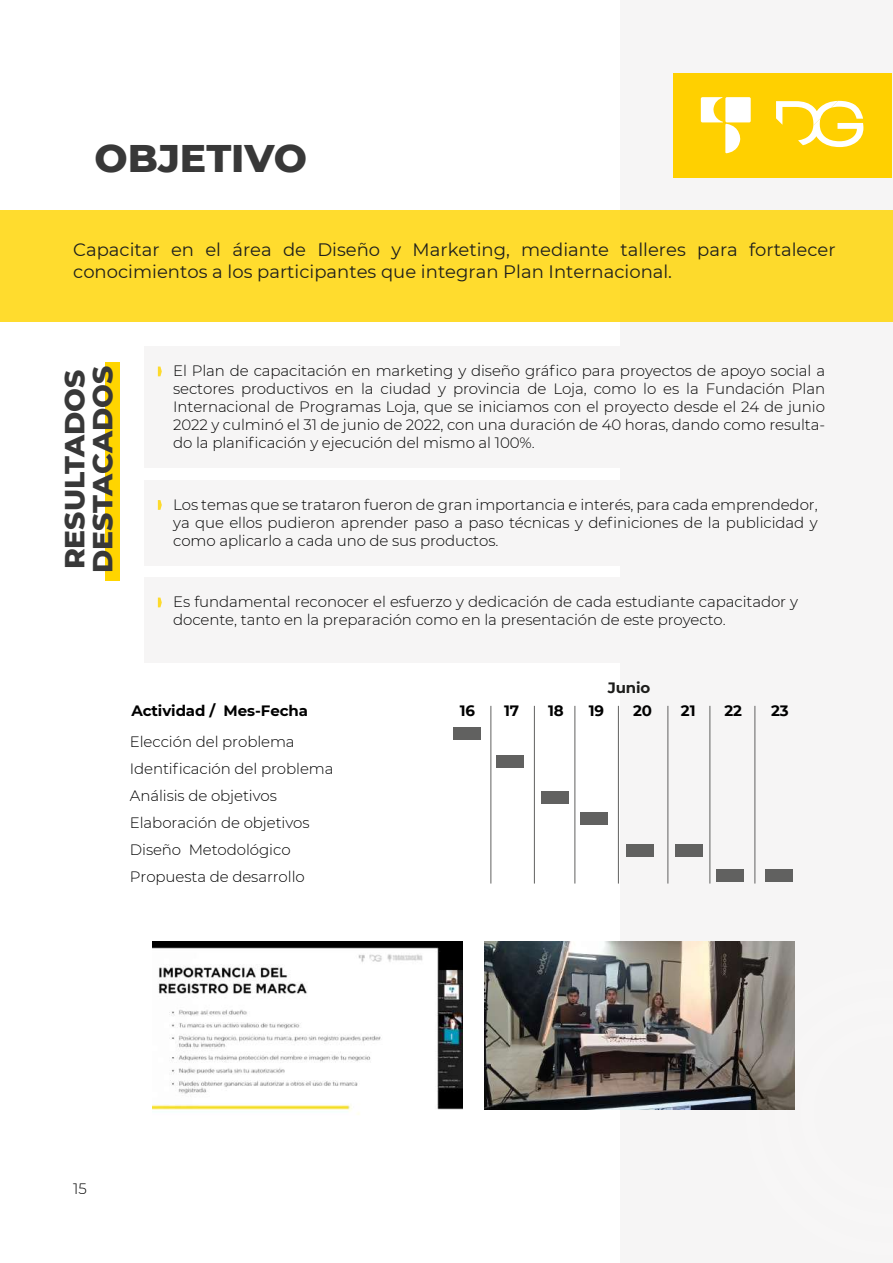
<style>
.page{position:relative;width:893px;height:1263px;background:#fff}
.page>*{position:absolute;margin:0;border:0;box-sizing:border-box;transform-origin:0 0}
.t1{font:800 39.3px "Montserrat";color:#383838}
.t2{font:800 28.2px/28px "Montserrat";color:#383838}
.t3{font:18px/21.6px "Montserrat";color:#1e1f1c}
.t4{font:300 15px/18px "Montserrat";letter-spacing:-.005em;color:#000}
.t5{font:700 15px "Montserrat";letter-spacing:-.005em;color:#000}
.t6{font:700 15px "Montserrat";letter-spacing:-.005em;color:#1d1d1b}
.s1{color:#fff}
</style>
<div class="page">
<div style="left:621px;top:0;width:272px;height:1263px;background:#f6f5f5"></div>
<div style="left:0;top:211px;width:893px;height:111px;background:#ffdc2e"></div>
<div style="left:144px;top:347px;width:683px;height:121px;background:#f6f5f5"></div>
<svg style="left:158px;top:366px;width:4px;height:10px"></svg>
<div style="left:144px;top:480px;width:683px;height:86px;background:#f6f5f5"></div>
<svg style="left:158px;top:500px;width:4px;height:10px"></svg>
<div style="left:144px;top:578px;width:683px;height:85px;background:#f6f5f5"></div>
<svg style="left:158px;top:597px;width:4px;height:10px"></svg>
<div style="left:105px;top:362px;width:15px;height:219px;background:#ffd500"></div>
<div style="left:673px;top:73px;width:218px;height:104px;background:#ffd000"></div>
<div style="left:725px;top:97px;width:26px;height:25px;background:#fff;border-radius:2px"></div>
<svg style="left:701px;top:97px;width:40px;height:56px"></svg>
<svg style="left:776px;top:101px;width:87px;height:46px"></svg>
<img style="left:152px;top:942px;width:311px;height:173px">
<img style="left:484px;top:942px;width:311px;height:167px">
<div style="left:453px;top:727px;width:28px;height:12px;background:#616160"></div>
<div style="left:497px;top:755px;width:27px;height:13px;background:#616160"></div>
<div style="left:542px;top:791px;width:27px;height:12px;background:#616160"></div>
<div style="left:581px;top:812px;width:27px;height:12px;background:#616160"></div>
<div style="left:626px;top:844px;width:27px;height:12px;background:#616160"></div>
<div style="left:675px;top:844px;width:28px;height:12px;background:#616160"></div>
<div style="left:716px;top:869px;width:27px;height:13px;background:#616160"></div>
<div style="left:765px;top:869px;width:28px;height:13px;background:#616160"></div>
<hr style="left:491px;top:706px;width:1px;height:177px;background:#616160">
<hr style="left:534px;top:706px;width:1px;height:177px;background:#616160">
<hr style="left:575px;top:706px;width:1px;height:177px;background:#616160">
<hr style="left:618px;top:706px;width:1px;height:177px;background:#616160">
<hr style="left:668px;top:706px;width:1px;height:177px;background:#616160">
<hr style="left:710px;top:706px;width:1px;height:177px;background:#616160">
<hr style="left:755px;top:706px;width:1px;height:177px;background:#616160">
<h1 class="t1" style="left:95px;top:129px;width:214px">OBJETIVO</h1>
<p class="t3" style="left:73px;top:238px;width:764px">Capacitar en el área de Diseño y Marketing, mediante talleres para fortalecer conocimientos a los participantes que integran Plan Internacional.</p>
<h2 class="t2" style="left:59px;top:573px;width:208px;rotate:-90deg">RESULTADOS<br>DESTACADOS</h2>
<p class="t4" style="left:173px;top:361px;width:653px;text-align:justify">El Plan de capacitación en marketing y diseño gráfico para proyectos de apoyo social a sectores productivos en la ciudad y provincia de Loja, como lo es la Fundación Plan Internacional de Programas Loja, que se iniciamos con el proyecto desde el 24 de junio 2022 y culminó el 31 de junio de 2022, con una duración de 40 horas, dando como resulta&shy;do la planificación y ejecución del mismo al 100%.</p>
<p class="t4" style="left:173px;top:495px;width:646px;text-align:justify">Los temas que se trataron fueron de gran importancia e interés, para cada emprendedor, ya que ellos pudieron aprender paso a paso técnicas y definiciones de la publicidad y como aplicarlo a cada uno de sus productos.</p>
<p class="t4" style="left:173px;top:592px;width:626px">Es fundamental reconocer el esfuerzo y dedicación de cada estudiante capacitador y docente, tanto en la preparación como en la presentación de este proyecto.</p>
<p class="t6" style="left:608px;top:676px;width:44px">Junio</p>
<p class="t5" style="left:131px;top:700px;width:178px">Actividad / Mes-Fecha</p>
<p class="t5" style="left:460px;top:700px;width:17px">16</p>
<p class="t5" style="left:504px;top:700px;width:17px">17</p>
<p class="t5" style="left:548px;top:700px;width:17px">18</p>
<p class="t5" style="left:589px;top:700px;width:17px">19</p>
<p class="t5" style="left:633px;top:700px;width:20px">20</p>
<p class="t5" style="left:681px;top:700px;width:16px">21</p>
<p class="t5" style="left:725px;top:700px;width:19px">22</p>
<p class="t5" style="left:771px;top:700px;width:19px">23</p>
<p class="t4" style="left:130px;top:727px;width:205px;line-height:27px">Elección del problema<br>Identificación del problema<br>Análisis de objetivos<br>Elaboración de objetivos<br>Diseño Metodológico<br>Propuesta de desarrollo</p>
<p class="t4" style="left:73px;top:1179px;width:15px"><span class="s1">8</span>15</p>
</div>
